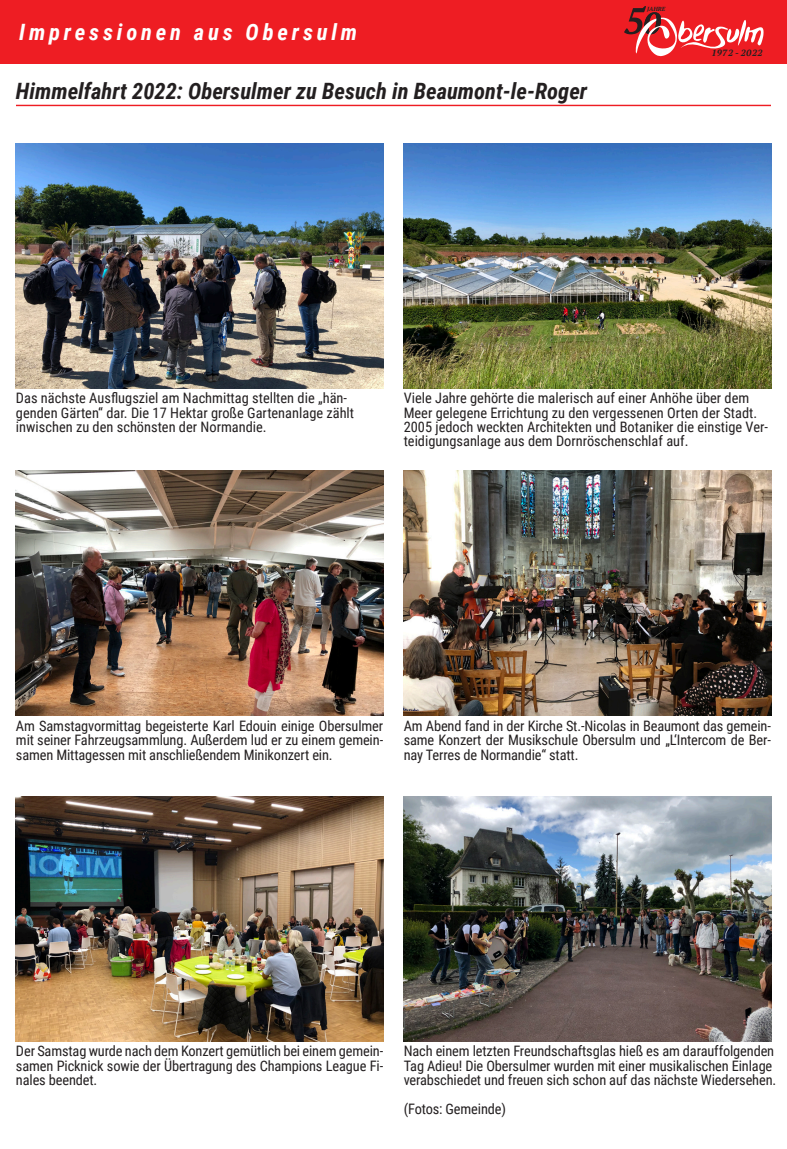
<style>
.page{position:relative;width:787px;height:1149px;background:#fff}
.page>*{position:absolute;margin:0;border:0;box-sizing:border-box;transform-origin:0 0}
.Absatzformat_1{font:italic 700 22.5px "Roboto Condensed";color:#231f20}
.t1{font:italic 700 22.5px "Roboto Condensed";letter-spacing:.17em;color:#fff}
.t2{font:14.4px/14.4px "Roboto Condensed";letter-spacing:-.01em;color:#231f20}
.t3{font:italic 700 9px "PT Serif";letter-spacing:.06em;color:#231f20}
.t4{font:italic 700 5.85px "PT Serif";color:#231f20}
</style>
<div class="page">
<div style="left:0;top:0;width:787px;height:64px;background:#ee1d23"></div>
<img style="left:16px;top:143px;width:367px;height:245px">
<hr style="left:16px;top:105px;width:755px;height:1px;background:#ee1d23">
<img style="left:16px;top:796px;width:367px;height:245px">
<img style="left:16px;top:471px;width:367px;height:244px">
<img style="left:404px;top:143px;width:367px;height:245px">
<img style="left:404px;top:796px;width:367px;height:245px">
<img style="left:404px;top:471px;width:367px;height:244px">
<svg style="left:624px;top:6px;width:139px;height:50px"></svg>
<p class="t1" style="left:19px;top:17px;width:339px">Impressionen aus Obersulm</p>
<p class="Absatzformat_1" style="left:16px;top:75px;width:573px">Himmelfahrt 2022: Obersulmer zu Besuch in Beaumont-le-Roger</p>
<p class="t4" style="left:647px;top:5px;width:20px">JAHRE</p>
<p class="t3" style="left:711px;top:47px;width:53px">1972 - 2022</p>
<p class="t2" style="left:16px;top:390px;width:340px">Das nächste Ausflugsziel am Nachmittag stellten die „hän&shy;genden Gärten“ dar. Die 17 Hektar große Gartenanlage zählt inwischen zu den schönsten der Normandie.</p>
<p class="t2" style="left:404px;top:390px;width:366px">Viele Jahre gehörte die malerisch auf einer Anhöhe über dem Meer gelegene Errichtung zu den vergessenen Orten der Stadt.<br>2005 jedoch weckten Architekten und Botaniker die einstige Ver&shy;teidigungsanlage aus dem Dornröschenschlaf auf.</p>
<p class="t2" style="left:16px;top:717px;width:369px;text-align:justify">Am Samstagvormittag begeisterte Karl Edouin einige Obersulmer mit seiner Fahrzeugsammlung. Außerdem lud er zu einem gemein&shy;samen Mittagessen mit anschließendem Minikonzert ein.</p>
<p class="t2" style="left:404px;top:717px;width:369px;text-align:justify">Am Abend fand in der Kirche St.-Nicolas in Beaumont das gemein&shy;same Konzert der Musikschule Obersulm und „L‘Intercom de Ber&shy;nay Terres de Normandie“ statt.</p>
<p class="t2" style="left:16px;top:1043px;width:369px;text-align:justify">Der Samstag wurde nach dem Konzert gemütlich bei einem gemein&shy;samen Picknick sowie der Übertragung des Champions League Fi&shy;nales beendet.</p>
<p class="t2" style="left:404px;top:1043px;width:374px">Nach einem letzten Freundschaftsglas hieß es am darauffolgenden<br>Tag Adieu! Die Obersulmer wurden mit einer musikalischen Einlage verabschiedet und freuen sich schon auf das nächste Wiedersehen.</p>
<p class="t2" style="left:404px;top:1100px;width:104px">(Fotos: Gemeinde)</p>
</div>
